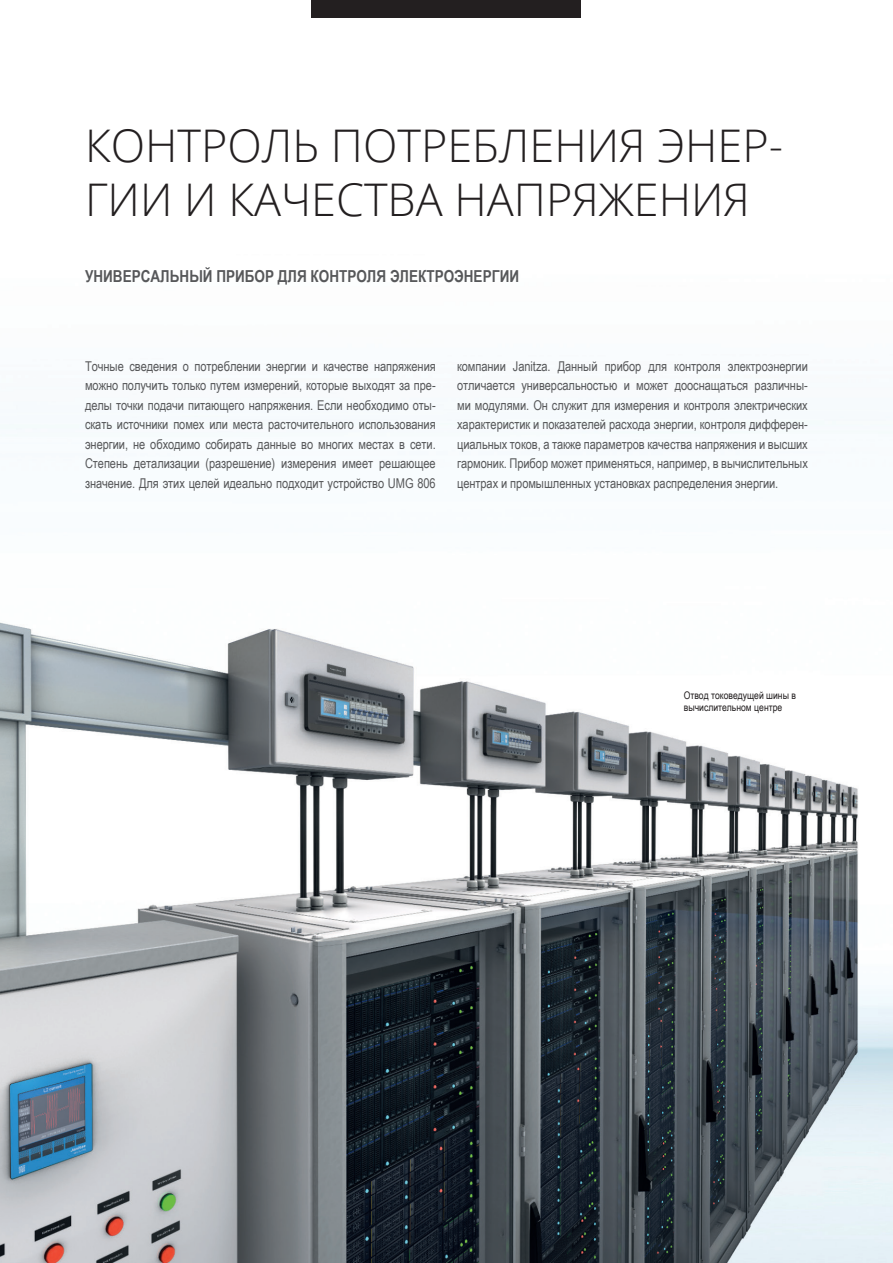
<style>
.page{position:relative;width:893px;height:1263px;background:#fff}
.page>*{position:absolute;margin:0;border:0;box-sizing:border-box;transform-origin:0 0}
.t1{font:300 45px/54px "Open Sans";color:#231f20}
.t2{font:700 16.5px "Arial Narrow";color:#57585a}
.t3{font:13.5px/19.5px "Arial Narrow";letter-spacing:-.005em;color:#57585a;text-align:justify}
.Tabellentext_Links{font:10.5px/12.6px "Arial Narrow";color:#231f20}
</style>
<div class="page">
<img style="left:0;top:0;width:893px;height:1263px">
<div style="left:312px;top:0;width:269px;height:17px;background:#231f20"></div>
<p class="t1" style="left:85px;top:117px;width:700px">КОНТРОЛЬ ПОТРЕБЛЕНИЯ ЭНЕР-<br>ГИИ И КАЧЕСТВА НАПРЯЖЕНИЯ</p>
<p class="t2" style="left:85px;top:264px;width:436px">УНИВЕРСАЛЬНЫЙ ПРИБОР ДЛЯ КОНТРОЛЯ ЭЛЕКТРОЭНЕРГИИ</p>
<p class="t3" style="left:85px;top:355px;width:352px">Точные сведения о потреблении энергии и качестве напряжения можно получить только путем измерений, которые выходят за пре&shy;делы точки подачи питающего напряжения. Если необходимо оты&shy;скать источники помех или места расточительного использования энергии, не обходимо собирать данные во многих местах в сети.<br>Степень детализации (разрешение) измерения имеет решающее значение. Для этих целей идеально подходит устройство UMG 806</p>
<p class="t3" style="left:457px;top:355px;width:352px">компании Janitza. Данный прибор для контроля электроэнергии отличается универсальностью и может дооснащаться различны&shy;ми модулями. Он служит для измерения и контроля электрических характеристик и показателей расхода энергии, контроля дифферен&shy;циальных токов, а также параметров качества напряжения и высших гармоник. Прибор может применяться, например, в вычислительных центрах и промышленных установках распределения энергии.</p>
<p class="Tabellentext_Links" style="left:684px;top:688px;width:114px">Отвод токоведущей шины в вычислительном центре</p>
</div>
